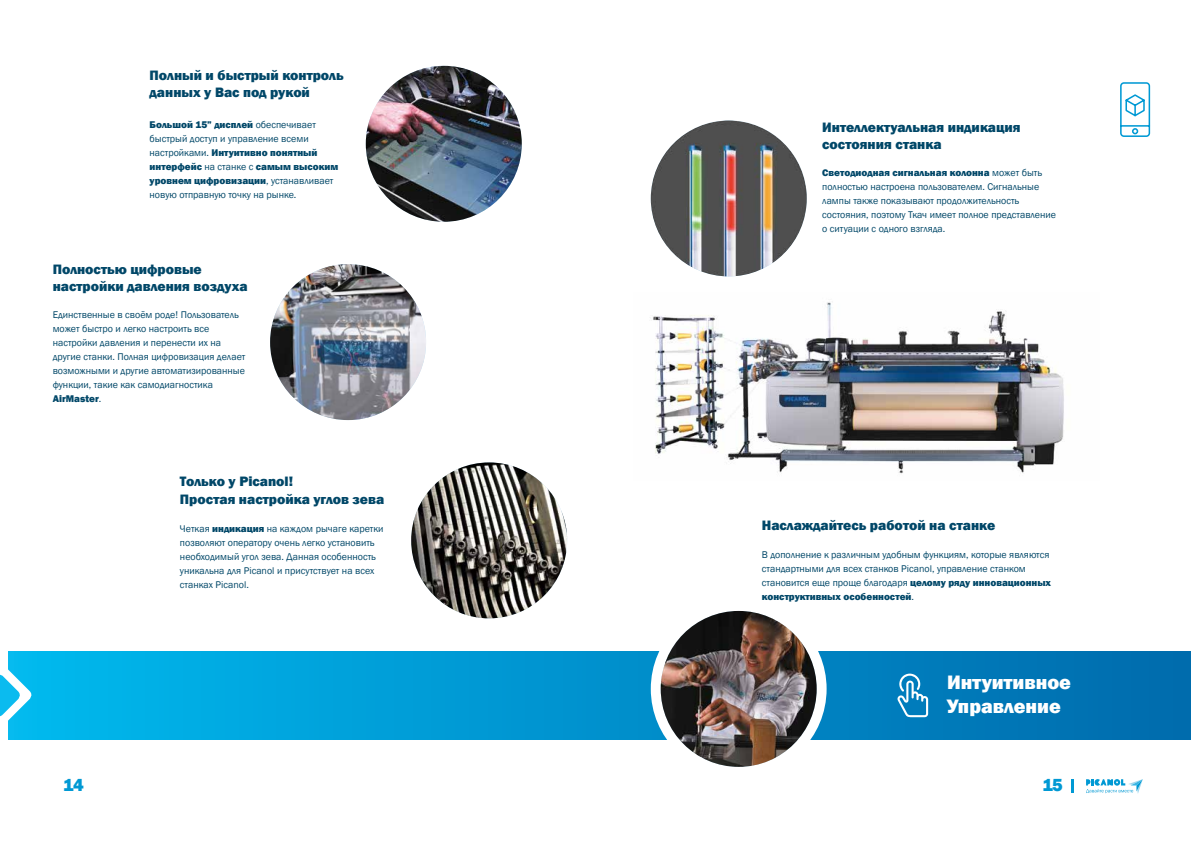
<style>
.page{position:relative;width:1191px;height:842px;background:#fff}
.page>*{position:absolute;margin:0;border:0;box-sizing:border-box;transform-origin:0 0}
.t1{font:800 20px/24px "Franklin Gothic";color:#fff}
.t2{font:800 18px "Franklin Gothic";color:#0099d4}
.t3{font:800 14px/16.8px "Franklin Gothic";color:#004768}
.t4{font:10px/14px "Franklin Gothic";color:#004768}
.s1{font-weight:800}
</style>
<div class="page">
<svg style="left:34px;top:651px;width:1157px;height:88px;background:#0092cd"></svg>
<svg style="left:897px;top:674px;width:31px;height:43px"></svg>
<svg style="left:0;top:651px;width:34px;height:89px"></svg>
<img style="left:653px;top:302px;width:411px;height:172px">
<img style="left:366px;top:66px;width:156px;height:156px;border-radius:78px">
<img style="left:270px;top:264px;width:156px;height:156px;border-radius:78px">
<img style="left:411px;top:462px;width:156px;height:156px;border-radius:78px">
<div style="left:651px;top:601px;width:175px;height:176px;background:#fff;border-radius:50%"></div>
<img style="left:660px;top:611px;width:156px;height:156px;border-radius:78px">
<svg style="left:1120px;top:82px;width:30px;height:55px"></svg>
<img style="left:651px;top:120px;width:155px;height:156px;border-radius:78px">
<svg style="left:1086px;top:779px;width:56px;height:15px"></svg>
<svg style="left:1071px;top:779px;width:2px;height:13px"></svg>
<h3 class="t3" style="left:150px;top:67px;width:196px">Полный и быстрый контроль данных у Вас под рукой</h3>
<p class="t4" style="left:150px;top:118px;width:190px"><span class="s1">Большой 15” дисплей</span> обеспечивает быстрый доступ и управление всеми настройками. <span class="s1">Интуитивно понятный интерфейс</span> на станке с <span class="s1">самым высоким уровнем цифровизации</span>, устанавливает новую отправную точку на рынке.</p>
<h3 class="t3" style="left:53px;top:261px;width:196px">Полностью цифровые настройки давления воздуха</h3>
<p class="t4" style="left:53px;top:308px;width:194px">Единственные в своём роде! Пользователь может быстро и легко настроить все настройки давления и перенести их на другие станки. Полная цифровизация делает возможными и другие автоматизированные функции, такие как самодиагностика <span class="s1">AirMaster</span>.</p>
<h3 class="t3" style="left:822px;top:119px;width:200px">Интеллектуальная индикация состояния станка</h3>
<p class="t4" style="left:822px;top:166px;width:235px"><span class="s1">Светодиодная сигнальная колонна</span> может быть полностью настроена пользователем. Сигнальные лампы также показывают продолжительность состояния, поэтому Ткач имеет полное представление о ситуации с одного взгляда.</p>
<h3 class="t3" style="left:180px;top:473px;width:206px;line-height:18px">Только у Picanol!<br>Простая настройка углов зева</h3>
<p class="t4" style="left:180px;top:522px;width:205px">Четкая <span class="s1">индикация</span> на каждом рычаге каретки позволяют оператору очень легко установить необходимый угол зева. Данная особенность уникальна для Picanol и присутствует на всех станках Picanol.</p>
<h3 class="t3" style="left:762px;top:517px;width:235px">Наслаждайтесь работой на станке</h3>
<p class="t4" style="left:762px;top:548px;width:291px">В дополнение к различным удобным функциям, которые являются стандартными для всех станков Picanol, управление станком становится еще проще благодаря <span class="s1">целому ряду инновационных конструктивных особенностей</span>.</p>
<h1 class="t1" style="left:947px;top:671px;width:125px">Интуитивное<br>Управление</h1>
<h2 class="t2" style="left:63px;top:773px;width:22px">14</h2>
<h2 class="t2" style="left:1042px;top:773px;width:22px">15</h2>
</div>
